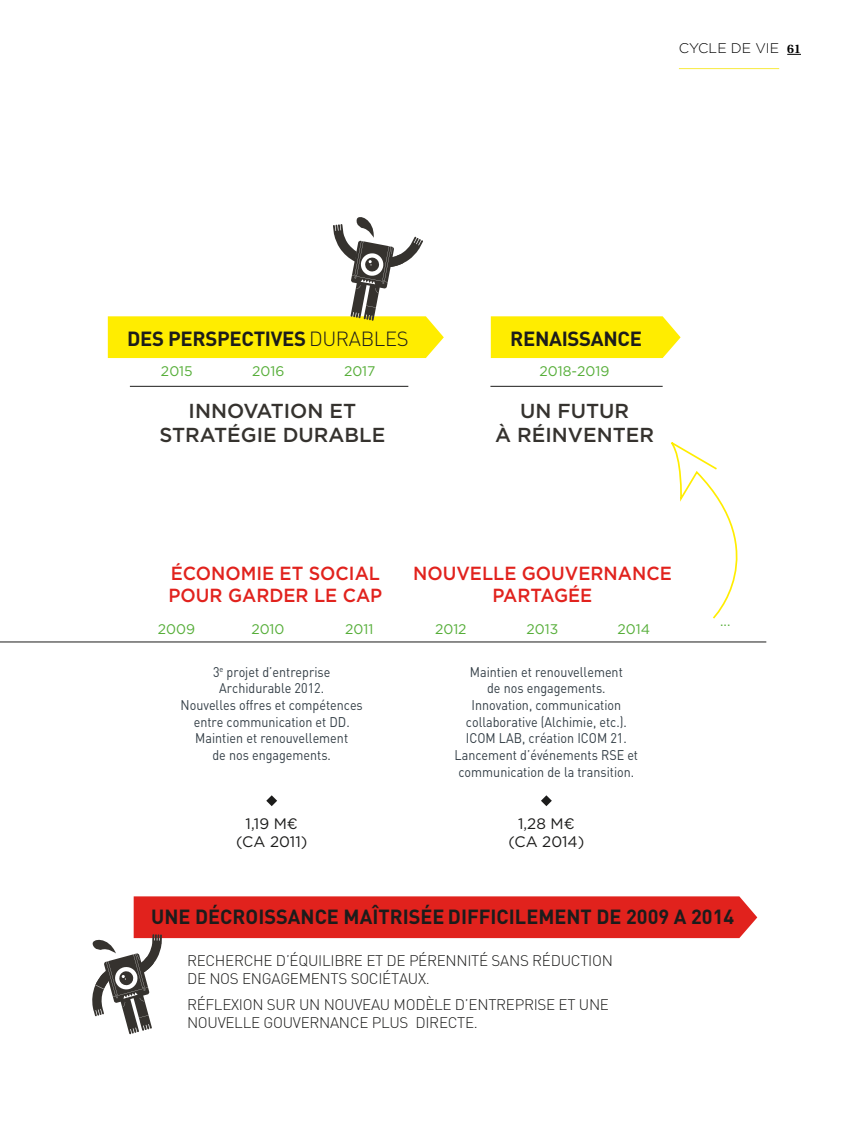
<style>
.page{position:relative;width:844px;height:1141px;background:#fff}
.page>*{position:absolute;margin:0;border:0;box-sizing:border-box;transform-origin:0 0}
.t1{font:700 20.3px "DIN";color:#1c1c1b}
.t2{font:500 20.3px/24.3px "Gotham";color:#35322e;text-align:center}
.t3{font:500 18.9px/22.8px "Gotham";color:#e1221d;scale:.95 1}
.t4{font:300 15.22px/18.2px "DIN";letter-spacing:-.02em;color:#1c1c1b}
.t5{font:15.22px/18.2px "Gotham";color:#1c1c1b;text-align:center}
.t6{font:300 14px "Gotham";color:#000}
.t7{font:13.83px/16.6px "DIN";color:#333e46;text-align:center;scale:.9 1}
.t8{font:13.83px "Gotham";color:#56ae39}
.t9{font:700 12.25px "Utopia";color:#000}
.s1{font-weight:300}
</style>
<div class="page">
<svg style="left:787px;top:54px;width:13px;height:1px"></svg>
<hr style="left:0;top:642px;width:766px;height:1px;background:#1c1c1b">
<hr style="left:130px;top:386px;width:278px;height:1px;background:#1c1c1b">
<hr style="left:490px;top:386px;width:172px;height:1px;background:#1c1c1b">
<svg style="left:671px;top:442px;width:67px;height:177px"></svg>
<svg style="left:266px;top:795px;width:11px;height:11px"></svg>
<svg style="left:541px;top:795px;width:10px;height:11px"></svg>
<svg style="left:490px;top:316px;width:190px;height:42px;background:#ffed0e"></svg>
<svg style="left:92px;top:896px;width:665px;height:138px"></svg>
<svg style="left:108px;top:217px;width:335px;height:141px"></svg>
<hr style="left:678px;top:68px;width:101px;height:1px;background:#f8ea3e">
<p class="t6" style="left:678px;top:39px;width:102px">CYCLE DE VIE</p>
<p class="t9" style="left:787px;top:41px;width:15px">61</p>
<h1 class="t1" style="left:127px;top:326px;width:283px">DES PERSPECTIVES <span class="s1">DURABLES</span></h1>
<h1 class="t1" style="left:510px;top:326px;width:133px">RENAISSANCE</h1>
<p class="t8" style="left:161px;top:362px;width:33px">2015</p>
<p class="t8" style="left:252px;top:362px;width:34px">2016</p>
<p class="t8" style="left:344px;top:362px;width:33px">2017</p>
<p class="t8" style="left:539px;top:362px;width:71px">2018-2019</p>
<h1 class="t2" style="left:159px;top:398px;width:227px">INNOVATION ET<br>STRATÉGIE DURABLE</h1>
<h1 class="t2" style="left:495px;top:398px;width:160px">UN FUTUR<br>À RÉINVENTER</h1>
<h2 class="t3" style="left:168px;top:561px;width:226px">ÉCONOMIE ET SOCIAL<br>POUR GARDER LE CAP</h2>
<h2 class="t3" style="left:413px;top:561px;width:273px;text-align:center">NOUVELLE GOUVERNANCE<br>PARTAGÉE</h2>
<p class="t8" style="left:158px;top:620px;width:39px">2009</p>
<p class="t8" style="left:251px;top:620px;width:35px">2010</p>
<p class="t8" style="left:345px;top:620px;width:30px">2011</p>
<p class="t8" style="left:435px;top:620px;width:33px">2012</p>
<p class="t8" style="left:526px;top:620px;width:33px">2013</p>
<p class="t8" style="left:617px;top:620px;width:34px">2014</p>
<p class="t8" style="left:720px;top:612px;width:12px">...</p>
<p class="t7" style="left:180px;top:663px;width:204px">3<sup>e</sup> projet d’entreprise<br>Archidurable 2012.<br>Nouvelles offres et compétences entre communication et DD.<br>Maintien et renouvellement<br>de nos engagements.</p>
<p class="t5" style="left:236px;top:814px;width:73px">1,19 M€ (CA 2011)</p>
<p class="t7" style="left:454px;top:663px;width:205px">Maintien et renouvellement<br>de nos engagements.<br>Innovation, communication collaborative (Alchimie, etc.).<br>ICOM LAB, création ICOM 21.<br>Lancement d’événements RSE et communication de la transition.</p>
<p class="t5" style="left:508px;top:814px;width:77px">1,28 M€ (CA 2014)</p>
<h1 class="t1" style="left:151px;top:904px;width:584px">UNE DÉCROISSANCE MAÎTRISÉE DIFFICILEMENT DE 2009 A 2014</h1>
<p class="t4" style="left:187px;top:951px;width:427px">RECHERCHE D’ÉQUILIBRE ET DE PÉRENNITÉ SANS RÉDUCTION<br>DE NOS ENGAGEMENTS SOCIÉTAUX.</p>
<p class="t4" style="left:187px;top:995px;width:423px">RÉFLEXION SUR UN NOUVEAU MODÈLE D’ENTREPRISE ET UNE<br>NOUVELLE GOUVERNANCE PLUS DIRECTE.</p>
</div>
